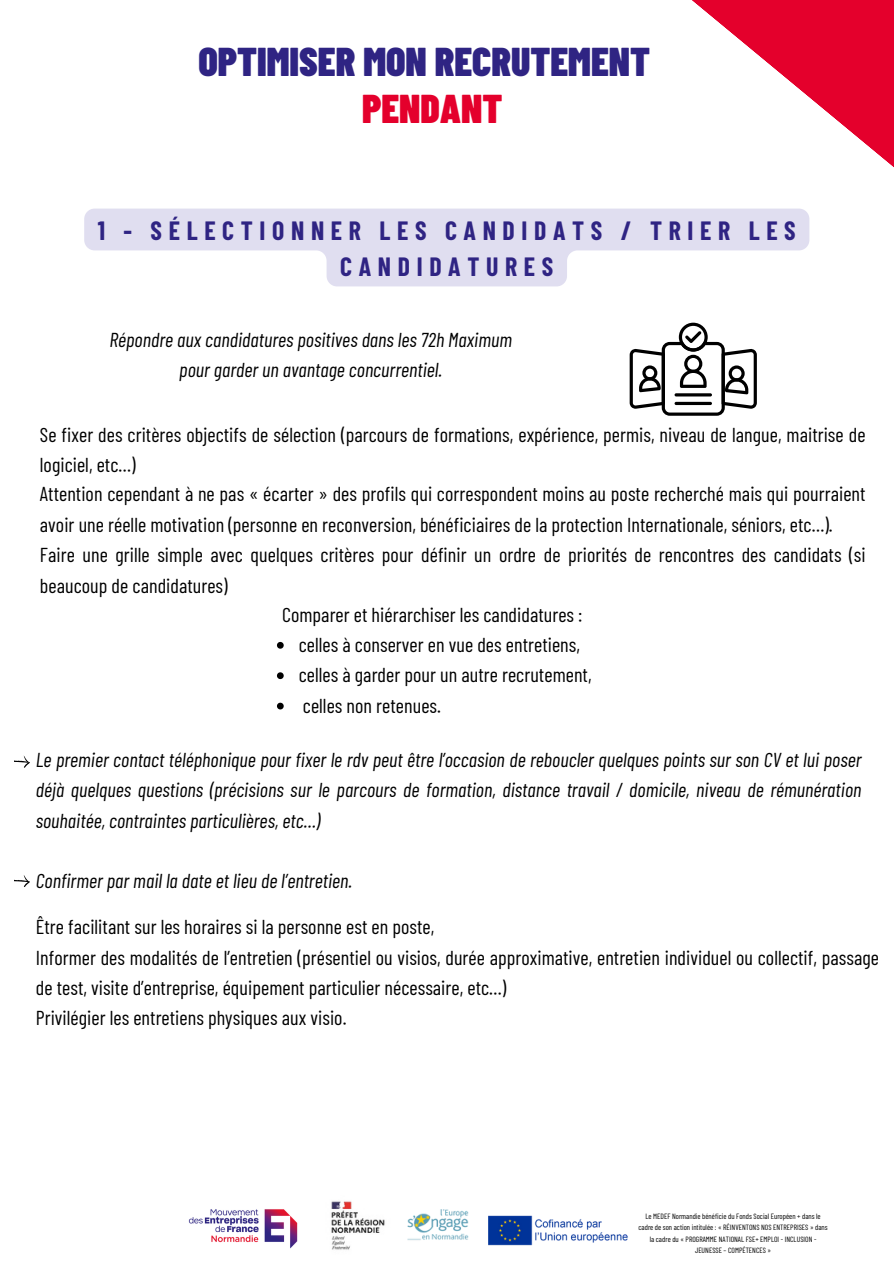
<style>
.page{position:relative;width:894px;height:1264px;background:#fff}
.page>*{position:absolute;margin:0;border:0;box-sizing:border-box;transform-origin:0 0}
.t1{font:900 40.2px/47.2px "Barlow Condensed";color:#2f2483;text-align:center}
.t2{font:700 25.8px/36px "Barlow Condensed";letter-spacing:.255em;color:#2f2483;text-align:center}
.t3{font:20.1px/30.3px "Barlow Condensed";letter-spacing:.005em;color:#000}
.t4{font:italic 20.1px/30.3px "Barlow Condensed";letter-spacing:.005em;color:#000;text-align:center}
.t5{font:7.65px/11.4px "Barlow Condensed";letter-spacing:.005em;color:#000;text-align:center}
.s1{color:#e4002c}
</style>
<div class="page">
<svg style="left:692px;top:0;width:201px;height:167px"></svg>
<img style="left:188px;top:1209px;width:110px;height:40px">
<img style="left:331px;top:1201px;width:54px;height:49px">
<img style="left:408px;top:1209px;width:60px;height:31px">
<img style="left:488px;top:1215px;width:140px;height:31px">
<svg style="left:629px;top:323px;width:127px;height:93px"></svg>
<hr style="left:674px;top:393px;width:37px;height:3px;background:#000;border-radius:2px">
<hr style="left:674px;top:402px;width:37px;height:3px;background:#000;border-radius:2px">
<svg style="left:84px;top:208px;width:725px;height:78px;fill:#e0def0"></svg>
<svg style="left:277px;top:642px;width:6px;height:6px"></svg>
<svg style="left:277px;top:672px;width:6px;height:7px"></svg>
<svg style="left:277px;top:702px;width:6px;height:7px"></svg>
<svg style="left:15px;top:755px;width:15px;height:13px"></svg>
<svg style="left:15px;top:875px;width:15px;height:12px"></svg>
<p class="t1" style="left:198px;top:36px;width:453px">OPTIMISER MON RECRUTEMENT<br><span class="s1">PENDANT</span></p>
<p class="t2" style="left:98px;top:211px;width:699px">1 - SÉLECTIONNER LES CANDIDATS / TRIER LES<br>CANDIDATURES</p>
<p class="t4" style="left:109px;top:323px;width:404px">Répondre aux candidatures positives dans les 72h Maximum pour garder un avantage concurrentiel.</p>
<p class="t3" style="left:40px;top:419px;width:826px">Se fixer des critères objectifs de sélection (parcours de formations, expérience, permis, niveau de langue, maitrise de logiciel, etc…)</p>
<p class="t3" style="left:40px;top:478px;width:826px">Attention cependant à ne pas « écarter » des profils qui correspondent moins au poste recherché mais qui pourraient avoir une réelle motivation (personne en reconversion, bénéficiaires de la protection Internationale, séniors, etc…).<br>Faire une grille simple avec quelques critères pour définir un ordre de priorités de rencontres des candidats (si beaucoup de candidatures)</p>
<p class="t3" style="left:282px;top:598px;width:302px">Comparer et hiérarchiser les candidatures :</p>
<p class="t3" style="left:299px;top:629px;width:283px">celles à conserver en vue des entretiens,</p>
<p class="t3" style="left:299px;top:659px;width:294px">celles à garder pour un autre recrutement,</p>
<p class="t3" style="left:303px;top:689px;width:140px">celles non retenues.</p>
<p class="t4" style="left:36px;top:743px;width:826px;text-align:justify">Le premier contact téléphonique pour fixer le rdv peut être l’occasion de reboucler quelques points sur son CV et lui poser déjà quelques questions (précisions sur le parcours de formation, distance travail / domicile, niveau de rémunération souhaitée, contraintes particulières, etc…)</p>
<p class="t4" style="left:36px;top:865px;width:318px">Confirmer par mail la date et lieu de l’entretien.</p>
<p class="t3" style="left:36px;top:910px;width:844px">Être facilitant sur les horaires si la personne est en poste,<br>Informer des modalités de l’entretien (présentiel ou visios, durée approximative, entretien individuel ou collectif, passage de test, visite d’entreprise, équipement particulier nécessaire, etc…)<br>Privilégier les entretiens physiques aux visio.</p>
<p class="t5" style="left:638px;top:1210px;width:191px">Le MEDEF Normandie bénéficie du Fonds Social Européen + dans le cadre de son action intitulée : « RÉINVENTONS NOS ENTREPRISES » dans la cadre du « PROGRAMME NATIONAL FSE+ EMPLOI - INCLUSION - JEUNESSE – COMPÉTENCES »</p>
</div>
